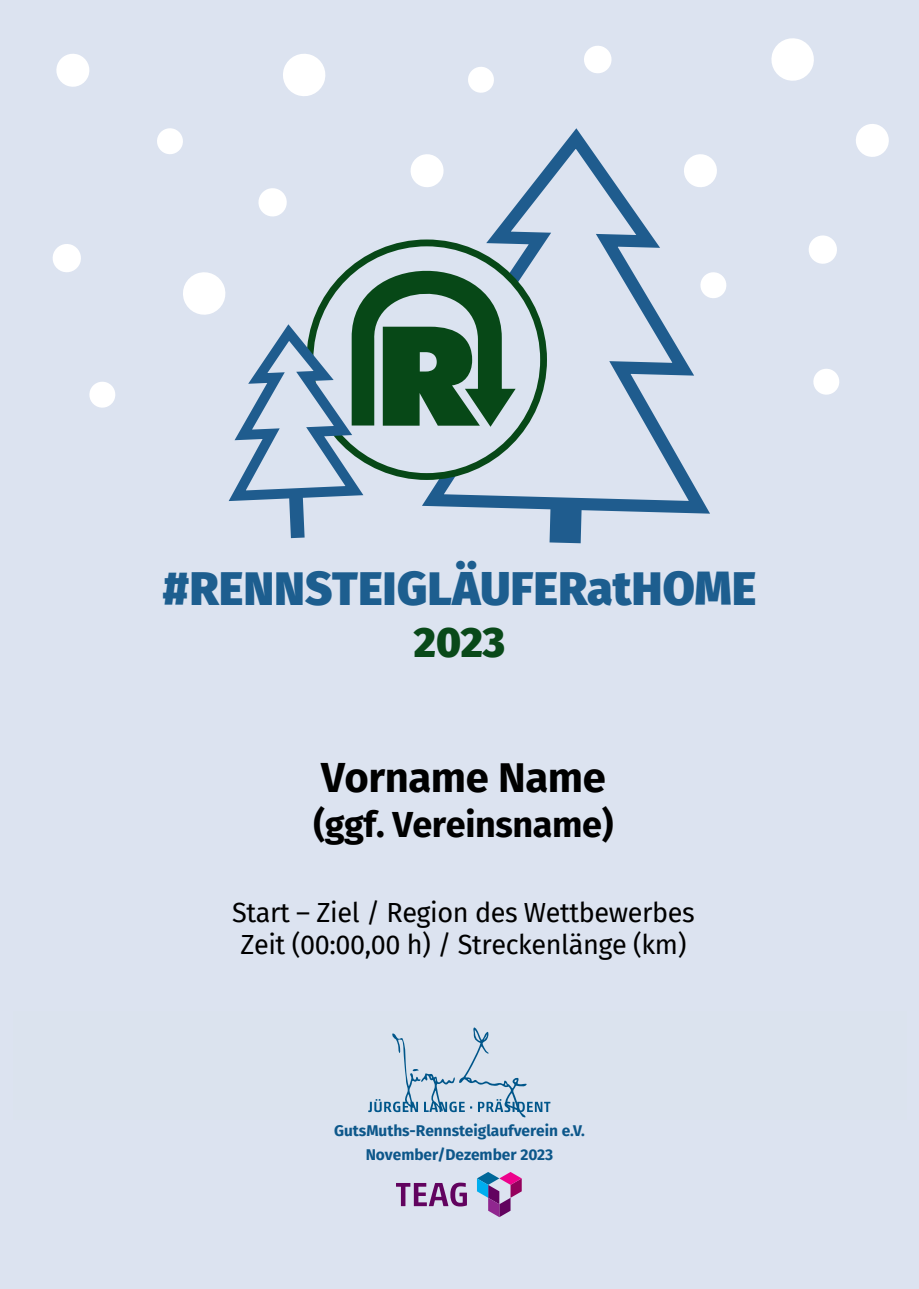
<style>
.page{position:relative;width:919px;height:1289px;background:#fff}
.page>*{position:absolute;margin:0;border:0;box-sizing:border-box;transform-origin:0 0}
.t1{font:900 46.5px "Fira Sans";letter-spacing:.01em;color:#1d5e8f}
.t2{font:700 41.85px "Fira Sans";letter-spacing:-.01em;color:#000}
.t3{font:900 41.85px "Fira Sans";color:#094919}
.t4{font:700 36px "Fira Sans";letter-spacing:-.01em;color:#000}
.t5{font:27px/32.4px "Fira Sans";letter-spacing:-.015em;color:#000;text-align:center}
.t6{font:700 15.45px "Fira Sans";color:#0d578a}
</style>
<div class="page">
<div style="left:0;top:0;width:918px;height:1288px;background:#dce3f0"></div>
<svg style="left:396px;top:1182px;width:71px;height:24px"></svg>
<svg style="left:477px;top:1172px;width:44px;height:45px"></svg>
<svg style="left:368px;top:1027px;width:182px;height:90px"></svg>
<svg style="left:809px;top:235px;width:28px;height:29px"></svg>
<svg style="left:856px;top:124px;width:33px;height:33px"></svg>
<svg style="left:771px;top:38px;width:43px;height:43px"></svg>
<svg style="left:584px;top:46px;width:28px;height:27px"></svg>
<svg style="left:258px;top:188px;width:29px;height:29px"></svg>
<svg style="left:813px;top:369px;width:26px;height:26px"></svg>
<svg style="left:52px;top:244px;width:29px;height:28px"></svg>
<svg style="left:157px;top:128px;width:26px;height:26px"></svg>
<svg style="left:283px;top:54px;width:43px;height:42px"></svg>
<svg style="left:56px;top:54px;width:34px;height:33px"></svg>
<svg style="left:716px;top:272px;width:11px;height:26px"></svg>
<svg style="left:89px;top:382px;width:26px;height:26px"></svg>
<svg style="left:468px;top:67px;width:26px;height:26px"></svg>
<svg style="left:411px;top:128px;width:305px;height:396px"></svg>
<svg style="left:549px;top:503px;width:32px;height:40px"></svg>
<svg style="left:310px;top:243px;width:233px;height:233px"></svg>
<svg style="left:183px;top:248px;width:332px;height:290px"></svg>
<h1 class="t1" style="left:162px;top:547px;width:595px">#RENNSTEIGLÄUFERatHOME</h1>
<h2 class="t3" style="left:414px;top:605px;width:93px">2023</h2>
<h2 class="t2" style="left:321px;top:742px;width:286px">Vorname Name</h2>
<h3 class="t4" style="left:313px;top:793px;width:301px">(ggf. Vereinsname)</h3>
<p class="t5" style="left:232px;top:895px;width:464px">Start – Ziel / Region des Wettbewerbes<br>Zeit (00:00,00 h) / Streckenlänge (km)</p>
<p class="t6" style="left:334px;top:1117px;width:252px">GutsMuths-Rennsteiglaufverein e.V.</p>
<p class="t6" style="left:365px;top:1141px;width:189px">November/Dezember 2023</p>
</div>
